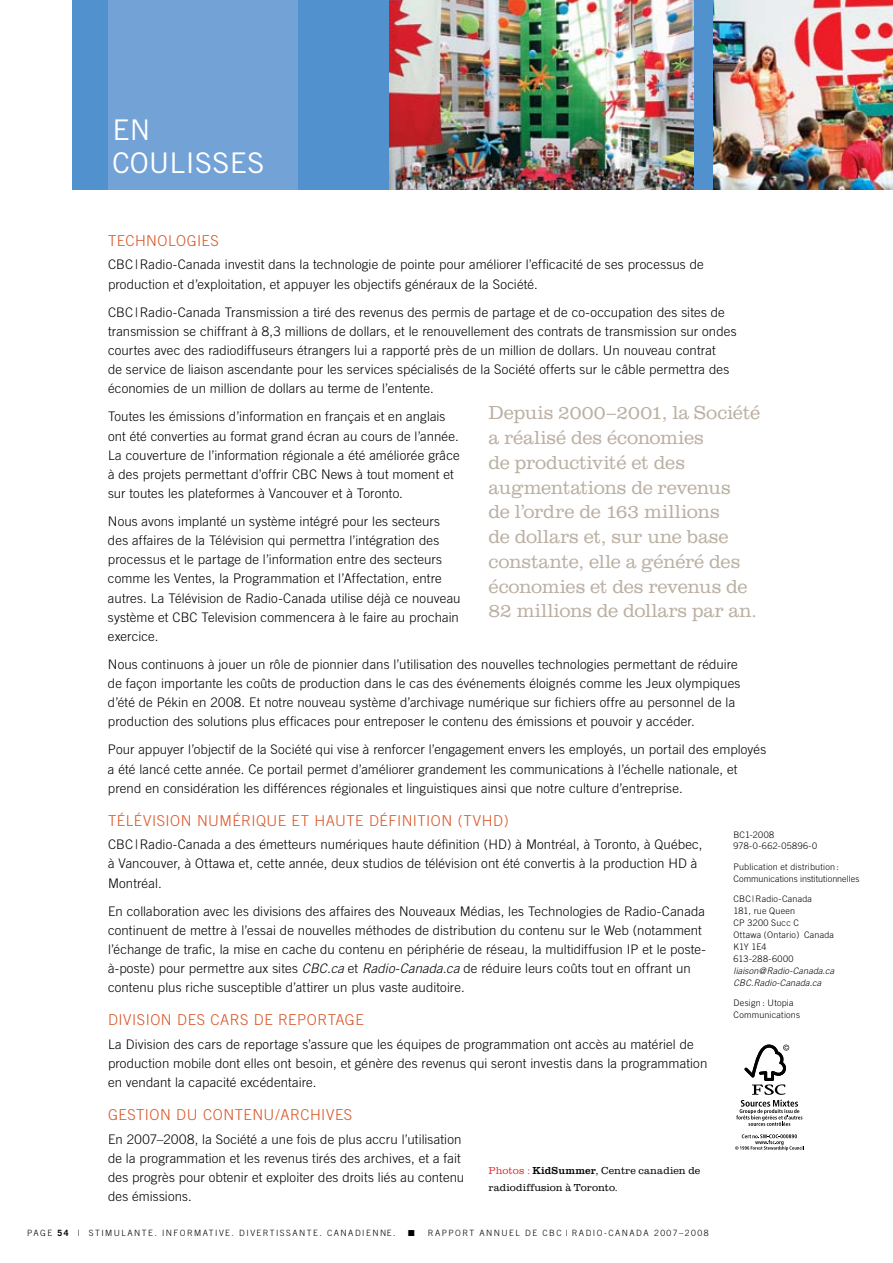
<style>
.page{position:relative;width:893px;height:1263px;background:#fff}
.page>*{position:absolute;margin:0;border:0;box-sizing:border-box;transform-origin:0 0}
.t1{font:28.5px/33px "Trade Gothic";color:#fff}
.t2{font:300 19.5px/24.8px "URW Clarendon TCE";letter-spacing:-.01em;color:#bbb0a3}
.t3{font:300 15px "Trade Gothic";letter-spacing:.035em;color:#d95527}
.t4{font:300 13.2px/19.2px "Trade Gothic";letter-spacing:.01em;color:#000}
.t5{font:300 10.5px/16.5px "URW Clarendon TCE";letter-spacing:.005em;color:#000}
.t6{font:300 9px/12px "Trade Gothic";letter-spacing:.025em;color:#000}
.t7{font:italic 300 9px/12px "Trade Gothic";letter-spacing:.015em;color:#000}
.t8{font:300 8.7px "Trade Gothic";letter-spacing:.17em;color:#000}
.s1{font-style:italic}
.s2{color:#e82c2e}
.s3{font-weight:400}
.s4{font-weight:700}
</style>
<div class="page">
<div style="left:72px;top:0;width:821px;height:189px;background:#5191cd"></div>
<div style="left:108px;top:0;width:189px;height:189px;background:#73a2d6"></div>
<img style="left:390px;top:0;width:304px;height:189px">
<img style="left:714px;top:0;width:179px;height:189px">
<svg style="left:735px;top:1044px;width:69px;height:107px"></svg>
<h1 class="t1" style="left:112px;top:113px;width:153px">EN<br>COULISSES</h1>
<p class="t3" style="left:108px;top:232px;width:111px">Tech nologies</p>
<p class="t4" style="left:108px;top:255px;width:597px">CBC| Radio‑Canada investit dans la technologie de pointe pour améliorer l’efficacité de ses processus de production et d’exploitation, et appuyer les objectifs généraux de la Société.</p>
<p class="t4" style="left:108px;top:302px;width:630px">CBC| Radio‑Canada Transmission a tiré des revenus des permis de partage et de co-occupation des sites de transmission se chiffrant à 8,3 millions de dollars, et le renouvellement des contrats de transmission sur ondes courtes avec des radiodiffuseurs étrangers lui a rapporté près de un million de dollars. U n nouveau contrat<br>de service de liaison ascendante pour les services spécialisés de la Société offerts sur le câble permettra des économies de un million de dollars au terme de l’entente.</p>
<p class="t4" style="left:108px;top:407px;width:353px">Toutes les émissions d’information en français et en anglais ont été converties au format grand écran au cours de l’année.<br>La couverture de l’information régionale a été améliorée grâce à des projets permettant d’offrir CBC N ews à tout moment et sur toutes les plateformes à Vancouver et à Toronto.</p>
<p class="t4" style="left:108px;top:512px;width:354px">N ous avons implanté un système intégré pour les secteurs des affaires de la Télévision qui permettra l’intégration des processus et le partage de l’information entre des secteurs comme les Ventes, la Programmation et l’Affectation, entre autres. La Télévision de Radio-Canada utilise déjà ce nouveau système et CBC Television commencera à le faire au prochain exercice.</p>
<p class="t4" style="left:108px;top:654px;width:634px">Nous continuons à jouer un rôle de pionnier dans l’utilisation des nouvelles technologies permettant de réduire de façon importante les coûts de production dans le cas des événements éloignés comme les Jeux olympiques d’été de Pékin en 2008. Et notre nouveau système d’archivage numérique sur fichiers offre au personnel de la production des solutions plus efficaces pour entreposer le contenu des émissions et pouvoir y accéder.</p>
<p class="t4" style="left:108px;top:740px;width:660px">Pour appuyer l’objectif de la Société qui vise à renforcer l’engagement envers les employés, un portail des employés a été lancé cette année. Ce portail permet d’améliorer grandement les communications à l’échelle nationale, et prend en considération les différences régionales et linguistiques ainsi que notre culture d’entreprise.</p>
<p class="t3" style="left:108px;top:811px;width:402px">Télévision numérique et haute définition (TVHD)</p>
<p class="t4" style="left:108px;top:835px;width:596px">CBC| Radio‑Canada a des émetteurs numériques haute définition (HD) à Montréal, à Toronto, à Québec, à Vancouver, à Ottawa et, cette année, deux studios de télévision ont été convertis à la production HD à<br>M ontréal.</p>
<p class="t4" style="left:108px;top:901px;width:599px">En collaboration avec les divisions des affaires des N ouveaux M édias, les Technologies de Radio-Canada continuent de mettre à l’essai de nouvelles méthodes de distribution du contenu sur le Web (notamment l’échange de trafic, la mise en cache du contenu en périphérie de réseau, la multidiffusion IP et le poste&shy;à-poste) pour permettre aux sites <span class="s1">CBC.ca</span> et <span class="s1">Radio‑Canada.ca</span> de réduire leurs coûts tout en offrant un contenu plus riche susceptible d’attirer un plus vaste auditoire.</p>
<p class="t3" style="left:108px;top:1011px;width:257px">Division des cars de reportag e</p>
<p class="t4" style="left:108px;top:1034px;width:601px">La Division des cars de reportage s’assure que les équipes de programmation ont accès au matériel de production mobile dont elles ont besoin, et génère des revenus qui seront investis dans la programmation en vendant la capacité excédentaire.</p>
<p class="t3" style="left:108px;top:1106px;width:244px">Gestion du contenu/arch ives</p>
<p class="t4" style="left:108px;top:1129px;width:358px">En 2007–2008, la Société a une fois de plus accru l’utilisation de la programmation et les revenus tirés des archives, et a fait des progrès pour obtenir et exploiter des droits liés au contenu des émissions.</p>
<p class="t2" style="left:489px;top:401px;width:273px">Depuis 2000–2001, la Société a réalisé des économies<br>de productivité et des augmentations de revenus<br>de l’ordre de 163 millions<br>de dollars et, sur une base constante, elle a généré des économies et des revenus de<br>82 millions de dollars par an.</p>
<p class="t6" style="left:734px;top:828px;width:85px">BC1-2008<br>978-0-662-05896-0</p>
<p class="t6" style="left:734px;top:860px;width:127px">Publication et distribution :<br>Communications institutionnelles</p>
<p class="t6" style="left:734px;top:893px;width:102px">CBC| Radio-Canada<br>181, rue Queen<br>CP 3200 Succ C<br>Ottawa (Ontario) Canada<br>K1Y 1E4<br>613-288-6000</p>
<p class="t7" style="left:734px;top:965px;width:102px">liaison@Radio-Canada.ca<br>CBC.Radio-Canada.ca</p>
<p class="t6" style="left:734px;top:997px;width:68px">Design : Utopia<br>Communications</p>
<p class="t5" style="left:488px;top:1163px;width:213px"><span class="s2">Photos :</span> <span class="s3">KidSummer</span>, Centre canadien de radiodiffusion à Toronto.</p>
<p class="t8" style="left:27px;top:1227px;width:370px">PA GE <span class="s4">54</span> | Stimulante. I nformative. D ivertiss ante. Canadienne.</p>
<p class="t8" style="left:408px;top:1227px;width:168px">■ R apport annuel de CBC | RADIO</p>
<p class="t8" style="left:604px;top:1227px;width:19px">-CANADA</p>
<p class="t8" style="left:654px;top:1227px;width:56px">2007–2008</p>
</div>
